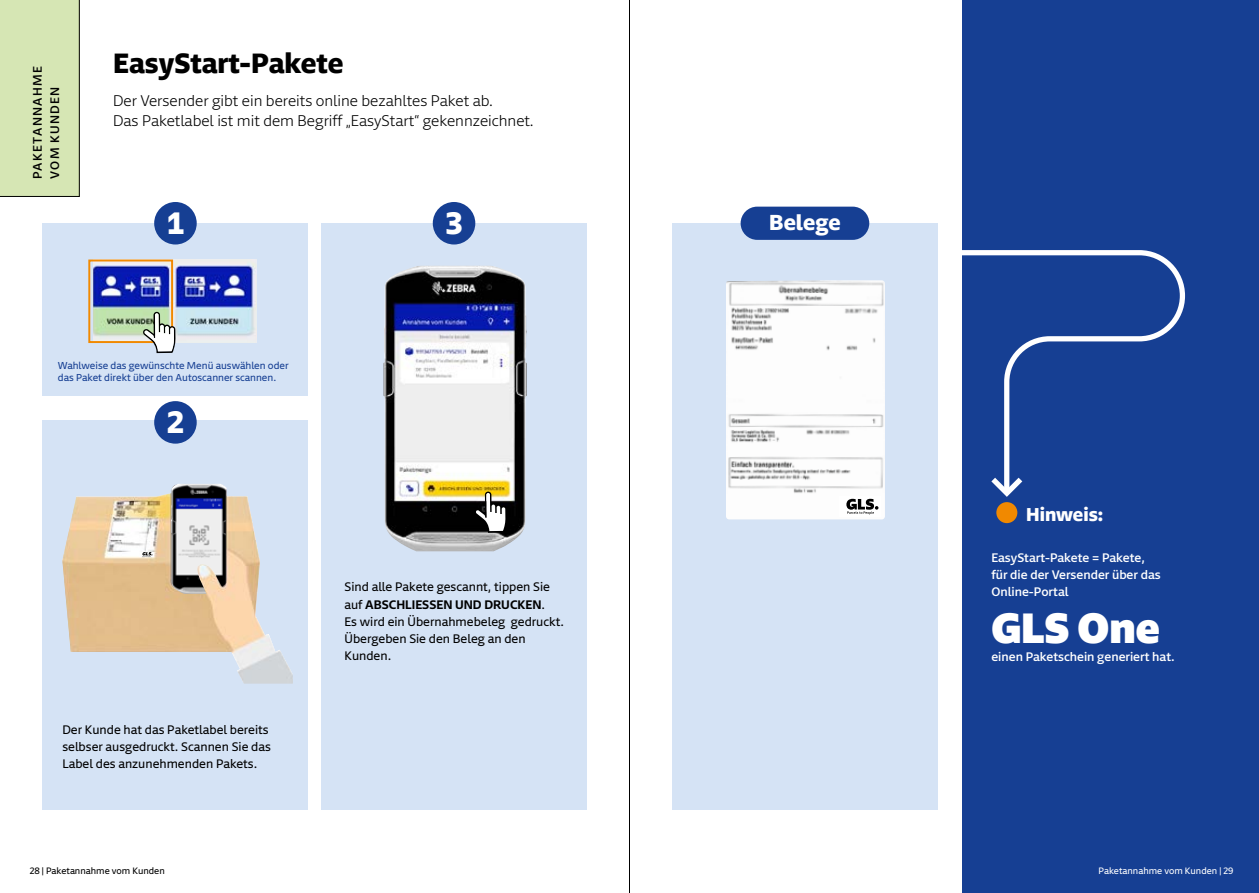
<style>
.page{position:relative;width:1259px;height:893px;background:#fff}
.page>*{position:absolute;margin:0;border:0;box-sizing:border-box;transform-origin:0 0}
.U-bodytext_8_5pt_reg{font:900 41.1px "Newson GLSDTP";color:#fff}
.t1{font:700 30px "Newson GLSDTP";color:#fff}
.Headline_Tape_20_pt{font:700 27px "Newson GLSDTP";color:#000}
.t2{font:700 21px "Newson GLSDTP";color:#fff}
.U-subheadline_20_pt{font:700 18px "Newson GLSDTP";color:#fff}
.U-Intro-2{font:300 15px/20.2px "Newson GLSDTP";color:#000}
.U-bodytext_8_5pt_reg-2{font:12px/17.2px "Newson GLSDTP";color:#000}
.U-bodytext_8_5pt_reg-3{font:500 12px/17.2px "Newson GLSDTP";color:#fff}
.U-Tag{font:500 12px "Newson GLSDTP";letter-spacing:.11em;color:#000}
.t3{font:9.75px/11.7px "Newson GLSDTP";color:#163f93}
.t4{font:9px "Newson GLSDTP";color:#000}
.t5{font:9px "Newson GLSDTP";color:#fff}
.s1{font-weight:600}
</style>
<div class="page">
<div style="left:321px;top:223px;width:266px;height:587px;background:#d5e3f5"></div>
<img style="left:383px;top:266px;width:144px;height:285px">
<div style="left:0;top:0;width:80px;height:197px;background:#d6e6b4"></div>
<div style="left:43px;top:420px;width:265px;height:390px;background:#d5e3f5"></div>
<div style="left:154px;top:401px;width:43px;height:43px;background:#163f93;border-radius:50%"></div>
<div style="left:433px;top:202px;width:42px;height:42px;background:#163f93;border-radius:50%"></div>
<div style="left:672px;top:223px;width:266px;height:587px;background:#d5e3f5"></div>
<div style="left:962px;top:0;width:297px;height:893px;background:#163f93"></div>
<div style="left:996px;top:502px;width:21px;height:21px;background:#f18900;border-radius:50%"></div>
<svg style="left:962px;top:250px;width:224px;height:246px"></svg>
<div style="left:740px;top:207px;width:129px;height:33px;background:#163f93;border-radius:17px"></div>
<img style="left:726px;top:280px;width:159px;height:239px">
<div style="left:839px;top:496px;width:41px;height:20px;background:#fff"></div>
<svg style="left:846px;top:499px;width:32px;height:16px"></svg>
<div style="left:43px;top:223px;width:265px;height:172px;background:#d5e3f5"></div>
<div style="left:154px;top:202px;width:43px;height:42px;background:#163f93;border-radius:50%"></div>
<img style="left:93px;top:260px;width:164px;height:82px">
<div style="left:88px;top:260px;width:85px;height:83px;border:2px solid #f18900"></div>
<svg style="left:143px;top:312px;width:32px;height:41px"></svg>
<svg style="left:474px;top:492px;width:33px;height:41px"></svg>
<img style="left:173px;top:484px;width:52px;height:3px">
<img style="left:62px;top:487px;width:231px;height:196px">
<hr style="left:629px;top:0;width:1px;height:893px;background:#000">
<p class="U-Tag" style="left:27px;top:179px;width:114px;rotate:-90deg">PAKETANNAHME</p>
<p class="U-Tag" style="left:44px;top:179px;width:94px;rotate:-90deg">VOM KUNDEN</p>
<p class="Headline_Tape_20_pt" style="left:113px;top:38px;width:232px">EasyStart-Pakete</p>
<p class="U-Intro-2" style="left:113px;top:89px;width:421px">Der Versender gibt ein bereits online bezahltes Paket ab.<br>Das Paketlabel ist mit dem Begriff „EasyStart“ gekennzeichnet.</p>
<p class="t1" style="left:166px;top:196px;width:19px">1</p>
<p class="t1" style="left:445px;top:196px;width:19px">3</p>
<p class="t3" style="left:58px;top:358px;width:232px">Wahlweise das gewünschte Menü auswählen oder das Paket direkt über den Autoscanner scannen.</p>
<p class="t1" style="left:166px;top:395px;width:19px">2</p>
<p class="U-bodytext_8_5pt_reg-2" style="left:62px;top:719px;width:210px">Der Kunde hat das Paketlabel bereits selbser ausgedruckt. Scannen Sie das<br>Label des anzunehmenden Pakets.</p>
<p class="U-bodytext_8_5pt_reg-2" style="left:344px;top:577px;width:221px">Sind alle Pakete gescannt, tippen Sie auf <span class="s1">ABSCHLIESSEN UND DRUCKEN</span>.<br>Es wird ein Übernahmebeleg gedruckt.<br>Übergeben Sie den Beleg an den<br>Kunden.</p>
<p class="t4" style="left:30px;top:863px;width:136px">28 | Paketannahme vom Kunden</p>
<p class="t2" style="left:769px;top:203px;width:73px">Belege</p>
<p class="U-subheadline_20_pt" style="left:1026px;top:498px;width:79px">Hinweis:</p>
<p class="U-bodytext_8_5pt_reg-3" style="left:991px;top:547px;width:171px">EasyStart-Pakete = Pakete, für die der Versender über das<br>Online-Portal</p>
<p class="U-bodytext_8_5pt_reg" style="left:991px;top:605px;width:170px">GLS One</p>
<p class="U-bodytext_8_5pt_reg-3" style="left:991px;top:646px;width:185px">einen Paketschein generiert hat.</p>
<p class="t5" style="left:1098px;top:863px;width:136px">Paketannahme vom Kunden | 29</p>
</div>
